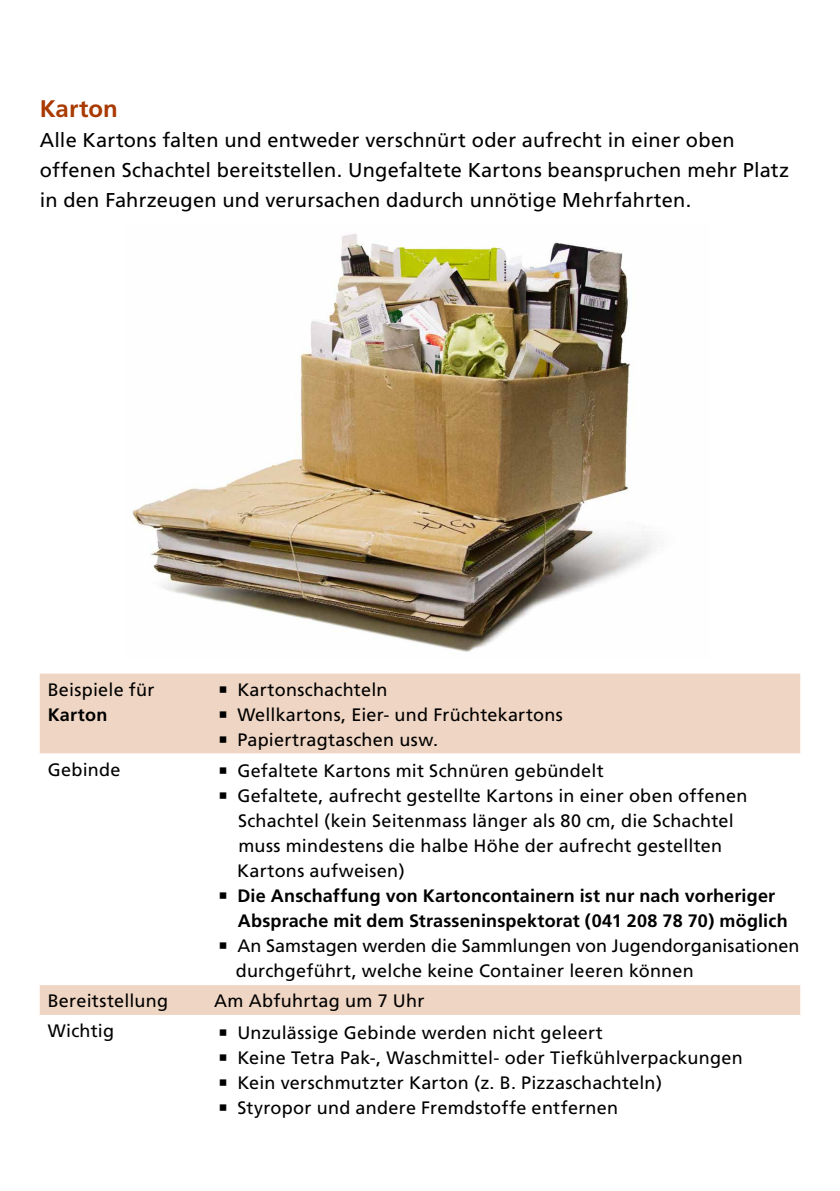
<style>
.page{position:relative;width:840px;height:1191px;background:#fff}
.page>*{position:absolute;margin:0;border:0;box-sizing:border-box;transform-origin:0 0}
.t1{font:700 24px "Frutiger";color:#a93a00}
.t2{font:20px/30px "Frutiger";letter-spacing:.01em;color:#000}
.t3{font:18px/25px "Frutiger";letter-spacing:.015em;color:#000}
.t4{font:700 18px/25px "Frutiger";letter-spacing:.01em;color:#000}
</style>
<div class="page">
<div style="left:40px;top:673px;width:759px;height:80px;background:#efd5c3"></div>
<svg style="left:40px;top:753px;width:759px;height:262px"></svg>
<img style="left:132px;top:233px;width:521px;height:419px">
<svg style="left:220px;top:686px;width:6px;height:6px"></svg>
<svg style="left:220px;top:711px;width:6px;height:6px"></svg>
<svg style="left:220px;top:736px;width:6px;height:6px"></svg>
<svg style="left:220px;top:767px;width:6px;height:7px"></svg>
<svg style="left:220px;top:792px;width:6px;height:7px"></svg>
<svg style="left:220px;top:892px;width:6px;height:7px"></svg>
<svg style="left:220px;top:942px;width:6px;height:7px"></svg>
<h1 class="t1" style="left:40px;top:95px;width:80px">Karton</h1>
<p class="t2" style="left:40px;top:125px;width:750px">Alle Kartons falten und entweder verschnürt oder aufrecht in einer oben offenen Schachtel bereitstellen. Ungefaltete Kartons beanspruchen mehr Platz in den Fahrzeugen und verursachen dadurch unnötige Mehrfahrten.</p>
<p class="t3" style="left:48px;top:676px;width:108px">Beispiele für</p>
<p class="t4" style="left:48px;top:701px;width:61px">Karton</p>
<p class="t3" style="left:237px;top:676px;width:327px">Kartonschachteln<br>Wellkartons, Eier- und Früchtekartons<br>Papiertragtaschen usw.</p>
<p class="t3" style="left:48px;top:756px;width:74px">Gebinde</p>
<p class="t3" style="left:237px;top:758px;width:511px">Gefaltete Kartons mit Schnüren gebündelt<br>Gefaltete, aufrecht gestellte Kartons in einer oben offenen Schachtel (kein Seitenmass länger als 80 cm, die Schachtel muss mindestens die halbe Höhe der aufrecht gestellten Kartons aufweisen)</p>
<p class="t4" style="left:237px;top:883px;width:551px">Die Anschaffung von Kartoncontainern ist nur nach vorheriger<br>Absprache mit dem Strasseninspektorat (041 208 78 70) möglich</p>
<p class="t3" style="left:236px;top:933px;width:565px">An Samstagen werden die Sammlungen von Jugendorganisationen durchgeführt, welche keine Container leeren können</p>
<p class="t3" style="left:48px;top:988px;width:122px">Bereitstellung</p>
<p class="t3" style="left:214px;top:988px;width:211px">Am Abfuhrtag um 7 Uhr</p>
<p class="t3" style="left:48px;top:1018px;width:68px">Wichtig</p>
<p class="t3" style="left:237px;top:1019px;width:506px">Unzulässige Gebinde werden nicht geleert<br>Keine Tetra Pak-, Waschmittel- oder Tiefkühlverpackungen Kein verschmutzter Karton (z. B. Pizzaschachteln)<br>Styropor und andere Fremdstoffe entfernen</p>
</div>
